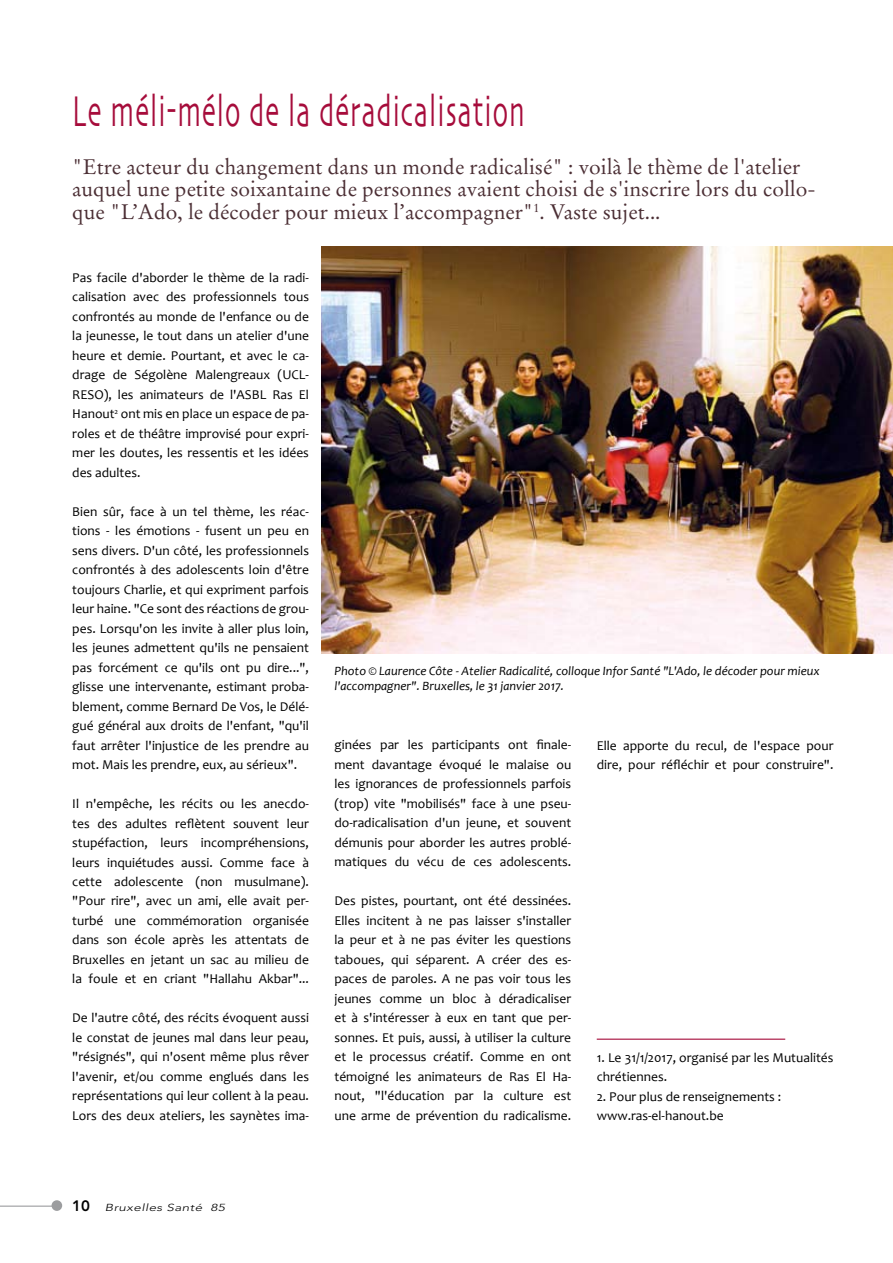
<style>
.page{position:relative;width:893px;height:1263px;background:#fff}
.page>*{position:absolute;margin:0;border:0;box-sizing:border-box;transform-origin:0 0}
.t1{font:45px "Skia";letter-spacing:.04em;color:#a60c3b;scale:.6 1}
.t2{font:21px/22.5px "Stempel Garamond";color:#4b2e34}
.t3{font:13.5px/19.5px "Candara";color:#000;text-align:justify}
.t4{font:italic 12.75px/15px "Candara";color:#000}
.t5{font:italic 300 10.2px "Avenir";letter-spacing:.03em;color:#000;scale:1.33 1}
.s1{font-weight:800;font-style:normal;font-size:15px}
</style>
<div class="page">
<div style="left:52px;top:1200px;width:10px;height:11px;background:#9c9d9f;border-radius:50%"></div>
<hr style="left:0;top:1205px;width:56px;height:2px;background:#9c9d9f">
<img style="left:322px;top:247px;width:571px;height:406px">
<hr style="left:597px;top:1038px;width:188px;height:2px;background:#a60c3b">
<h1 class="t1" style="left:72px;top:91px;width:756px">Le méli-mélo de la déradicalisation</h1>
<p class="t2" style="left:72px;top:155px;width:745px">"Etre acteur du changement dans un monde radicalisé" : voilà le thème de l'atelier auquel une petite soixantaine de personnes avaient choisi de s'inscrire lors du collo&shy;que "L’Ado, le décoder pour mieux l’accompagner"<sup>1</sup>. Vaste sujet...</p>
<p class="t3" style="left:72px;top:267px;width:238px">Pas facile d'aborder le thème de la radi&shy;calisation avec des professionnels tous confrontés au monde de l'enfance ou de la jeunesse, le tout dans un atelier d'une heure et demie. Pourtant, et avec le ca&shy;drage de Ségolène Malengreaux (UCL-RESO), les animateurs de l'ASBL Ras El Hanout<sup>2</sup> ont mis en place un espace de pa&shy;roles et de théâtre improvisé pour expri&shy;mer les doutes, les ressentis et les idées des adultes.</p>
<p class="t3" style="left:72px;top:501px;width:238px">Bien sûr, face à un tel thème, les réac&shy;tions - les émotions - fusent un peu en sens divers. D'un côté, les professionnels confrontés à des adolescents loin d'être toujours Charlie, et qui expriment parfois leur haine. "Ce sont des réactions de grou&shy;pes. Lorsqu'on les invite à aller plus loin, les jeunes admettent qu'ils ne pensaient pas forcément ce qu'ils ont pu dire...", glisse une intervenante, estimant proba&shy;blement, comme Bernard De Vos, le Délé&shy;gué général aux droits de l'enfant, "qu'il faut arrêter l'injustice de les prendre au mot. Mais les prendre, eux, au sérieux".</p>
<p class="t3" style="left:72px;top:794px;width:238px">Il n'empêche, les récits ou les anecdo&shy;tes des adultes reflètent souvent leur stupéfaction, leurs incompréhensions, leurs inquiétudes aussi. Comme face à cette adolescente (non musulmane). "Pour rire", avec un ami, elle avait per&shy;turbé une commémoration organisée dans son école après les attentats de Bruxelles en jetant un sac au milieu de la foule et en criant "Hallahu Akbar"...</p>
<p class="t3" style="left:72px;top:1008px;width:238px">De l'autre côté, des récits évoquent aussi le constat de jeunes mal dans leur peau, "résignés", qui n'osent même plus rêver l'avenir, et/ou comme englués dans les représentations qui leur collent à la peau.<br>Lors des deux ateliers, les saynètes ima-</p>
<p class="t4" style="left:334px;top:663px;width:487px">Photo © Laurence Côte - Atelier Radicalité, colloque Infor Santé "L'Ado, le décoder pour mieux l'accompagner". Bruxelles, le 31 janvier 2017.</p>
<p class="t3" style="left:334px;top:735px;width:238px">ginées par les participants ont finale&shy;ment davantage évoqué le malaise ou les ignorances de professionnels parfois (trop) vite "mobilisés" face à une pseu&shy;do-radicalisation d'un jeune, et souvent démunis pour aborder les autres problé&shy;matiques du vécu de ces adolescents.</p>
<p class="t3" style="left:334px;top:891px;width:238px">Des pistes, pourtant, ont été dessinées.<br>Elles incitent à ne pas laisser s'installer la peur et à ne pas éviter les questions taboues, qui séparent. A créer des es&shy;paces de paroles. A ne pas voir tous les jeunes comme un bloc à déradicaliser et à s'intéresser à eux en tant que per&shy;sonnes. Et puis, aussi, à utiliser la culture et le processus créatif. Comme en ont témoigné les animateurs de Ras El Ha&shy;nout, "l'éducation par la culture est une arme de prévention du radicalisme.</p>
<p class="t3" style="left:597px;top:735px;width:238px">Elle apporte du recul, de l'espace pour dire, pour réfléchir et pour construire".</p>
<p class="t3" style="left:597px;top:1047px;width:238px">1. Le 31/1/2017, organisé par les Mutualités chrétiennes.</p>
<p class="t3" style="left:597px;top:1086px;width:186px">2. Pour plus de renseignements : www.ras-el-hanout.be</p>
<p class="t5" style="left:72px;top:1201px;width:116px"><span class="s1">10</span> Bruxelles Santé 85</p>
</div>
